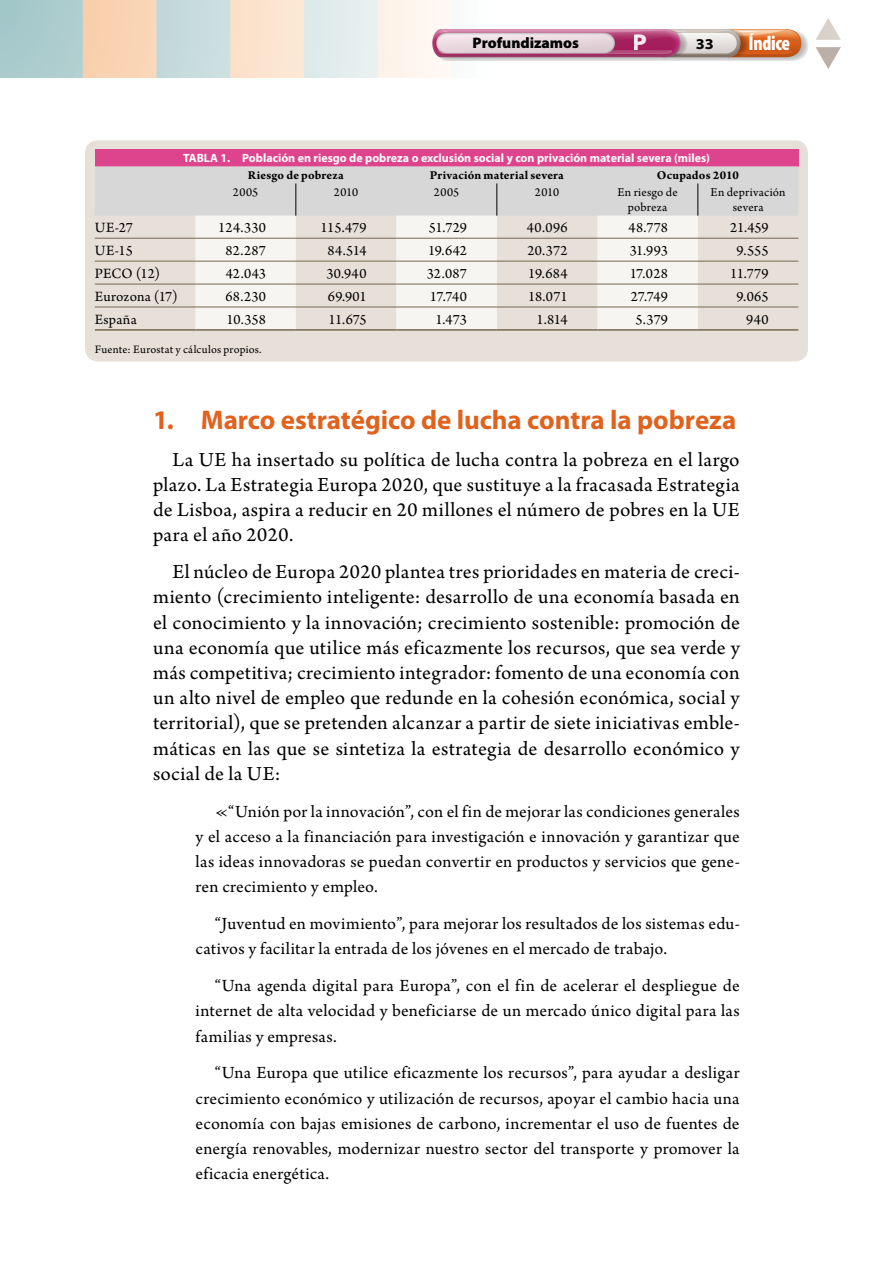
<style>
.page{position:relative;width:893px;height:1263px;background:#fff}
.page>*{position:absolute;margin:0;border:0;box-sizing:border-box;transform-origin:0 0}
.t1{font:700 27px "Myriad Pro";letter-spacing:-.005em;color:#e0621d}
.t2{font:900 semi-expanded 22.95px "Myriad Pro";color:#fff}
.t3{font:21px/25.2px "Arno Pro";letter-spacing:.015em;color:#000;text-align:justify}
.t4{font:900 condensed 20.4px "Myriad Pro";letter-spacing:-.015em;color:#fff;scale:.95 1}
.t5{font:18px/25.2px "Arno Pro";letter-spacing:.01em;color:#000;text-align:justify}
.t6{font:900 15.3px "Myriad Pro";color:#000}
.t7{font:15px "Arno Pro";letter-spacing:.01em;color:#000}
.t8{font:700 semi-expanded 15px "Myriad Pro";color:#000}
.t9{font:12.75px/15px "Arno Pro";letter-spacing:.015em;color:#000;text-align:center}
.t10{font:700 12.75px "Arno Pro";letter-spacing:.015em;color:#000}
.t11{font:700 12px "Myriad Pro";color:#fff}
.t12{font:12px "Arno Pro";letter-spacing:.015em;color:#000}
.s1{font-size:21px}
</style>
<div class="page">
<img style="left:0;top:0;width:816px;height:78px">
<svg style="left:816px;top:18px;width:25px;height:22px"></svg>
<svg style="left:816px;top:47px;width:25px;height:22px"></svg>
<svg style="left:432px;top:29px;width:377px;height:32px;background:#cf9fa4"></svg>
<div style="left:85px;top:140px;width:723px;height:221px;background:#e6e0d8;border-radius:13px"></div>
<div style="left:95px;top:149px;width:703px;height:17px;background:#de448d"></div>
<div style="left:95px;top:166px;width:703px;height:50px;background:#d7d7d7"></div>
<svg style="left:195px;top:216px;width:503px;height:113px;fill:#f7f5f2"></svg>
<hr style="left:295px;top:183px;width:1px;height:33px;background:#000">
<hr style="left:496px;top:183px;width:1px;height:33px;background:#000">
<hr style="left:697px;top:183px;width:1px;height:33px;background:#000">
<hr style="left:95px;top:238px;width:100px;height:1px;background:#766750">
<hr style="left:195px;top:238px;width:101px;height:1px;background:#766750">
<hr style="left:296px;top:238px;width:100px;height:1px;background:#766750">
<hr style="left:396px;top:238px;width:101px;height:1px;background:#766750">
<hr style="left:497px;top:238px;width:100px;height:1px;background:#766750">
<hr style="left:597px;top:238px;width:101px;height:1px;background:#766750">
<hr style="left:698px;top:238px;width:100px;height:1px;background:#766750">
<hr style="left:95px;top:261px;width:100px;height:1px;background:#766750">
<hr style="left:195px;top:261px;width:101px;height:1px;background:#766750">
<hr style="left:296px;top:261px;width:100px;height:1px;background:#766750">
<hr style="left:396px;top:261px;width:101px;height:1px;background:#766750">
<hr style="left:497px;top:261px;width:100px;height:1px;background:#766750">
<hr style="left:597px;top:261px;width:101px;height:1px;background:#766750">
<hr style="left:698px;top:261px;width:100px;height:1px;background:#766750">
<hr style="left:95px;top:284px;width:100px;height:1px;background:#766750">
<hr style="left:195px;top:284px;width:101px;height:1px;background:#766750">
<hr style="left:296px;top:284px;width:100px;height:1px;background:#766750">
<hr style="left:396px;top:284px;width:101px;height:1px;background:#766750">
<hr style="left:497px;top:284px;width:100px;height:1px;background:#766750">
<hr style="left:597px;top:284px;width:101px;height:1px;background:#766750">
<hr style="left:698px;top:284px;width:100px;height:1px;background:#766750">
<hr style="left:95px;top:307px;width:100px;height:1px;background:#766750">
<hr style="left:195px;top:307px;width:101px;height:1px;background:#766750">
<hr style="left:296px;top:307px;width:100px;height:1px;background:#766750">
<hr style="left:396px;top:307px;width:101px;height:1px;background:#766750">
<hr style="left:497px;top:307px;width:100px;height:1px;background:#766750">
<hr style="left:597px;top:307px;width:101px;height:1px;background:#766750">
<hr style="left:698px;top:307px;width:100px;height:1px;background:#766750">
<hr style="left:95px;top:329px;width:100px;height:2px;background:#766750">
<hr style="left:195px;top:329px;width:101px;height:2px;background:#766750">
<hr style="left:296px;top:329px;width:100px;height:2px;background:#766750">
<hr style="left:396px;top:329px;width:101px;height:2px;background:#766750">
<hr style="left:497px;top:329px;width:100px;height:2px;background:#766750">
<hr style="left:597px;top:329px;width:101px;height:2px;background:#766750">
<hr style="left:698px;top:329px;width:100px;height:2px;background:#766750">
<p class="t2" style="left:633px;top:29px;width:16px">P</p>
<p class="t6" style="left:473px;top:34px;width:108px">Profundizamos</p>
<p class="t8" style="left:696px;top:35px;width:19px">33</p>
<p class="t4" style="left:748px;top:32px;width:45px">Índice</p>
<p class="t11" style="left:183px;top:151px;width:528px">TABLA 1. Población en riesgo de pobreza o exclusión social y con privación material severa (miles)</p>
<p class="t10" style="left:248px;top:168px;width:97px">Riesgo de pobreza</p>
<p class="t10" style="left:430px;top:168px;width:136px">Privación material severa</p>
<p class="t10" style="left:657px;top:168px;width:83px">Ocupados 2010</p>
<p class="t9" style="left:233px;top:186px;width:27px">2005</p>
<p class="t9" style="left:334px;top:186px;width:26px">2010</p>
<p class="t9" style="left:434px;top:186px;width:27px">2005</p>
<p class="t9" style="left:535px;top:186px;width:26px">2010</p>
<p class="t9" style="left:617px;top:186px;width:62px">En riesgo de pobreza</p>
<p class="t9" style="left:711px;top:186px;width:77px">En deprivación severa</p>
<p class="t7" style="left:95px;top:219px;width:40px">UE-27</p>
<p class="t7" style="left:218px;top:219px;width:49px">124.330</p>
<p class="t7" style="left:321px;top:219px;width:47px">115.479</p>
<p class="t7" style="left:429px;top:219px;width:40px">51.729</p>
<p class="t7" style="left:527px;top:219px;width:42px">40.096</p>
<p class="t7" style="left:628px;top:219px;width:41px">48.778</p>
<p class="t7" style="left:730px;top:219px;width:40px">21.459</p>
<p class="t7" style="left:95px;top:242px;width:40px">UE-15</p>
<p class="t7" style="left:225px;top:242px;width:42px">82.287</p>
<p class="t7" style="left:328px;top:242px;width:40px">84.514</p>
<p class="t7" style="left:428px;top:242px;width:41px">19.642</p>
<p class="t7" style="left:527px;top:242px;width:42px">20.372</p>
<p class="t7" style="left:630px;top:242px;width:40px">31.993</p>
<p class="t7" style="left:737px;top:242px;width:33px">9.555</p>
<p class="t7" style="left:95px;top:265px;width:67px">PECO (12)</p>
<p class="t7" style="left:226px;top:265px;width:42px">42.043</p>
<p class="t7" style="left:326px;top:265px;width:42px">30.940</p>
<p class="t7" style="left:427px;top:265px;width:42px">32.087</p>
<p class="t7" style="left:528px;top:265px;width:41px">19.684</p>
<p class="t7" style="left:630px;top:265px;width:40px">17.028</p>
<p class="t7" style="left:730px;top:265px;width:40px">11.779</p>
<p class="t7" style="left:95px;top:287px;width:85px">Eurozona (17)</p>
<p class="t7" style="left:225px;top:287px;width:42px">68.230</p>
<p class="t7" style="left:328px;top:287px;width:40px">69.901</p>
<p class="t7" style="left:430px;top:287px;width:39px">17.740</p>
<p class="t7" style="left:528px;top:287px;width:41px">18.071</p>
<p class="t7" style="left:631px;top:287px;width:39px">27.749</p>
<p class="t7" style="left:736px;top:287px;width:34px">9.065</p>
<p class="t7" style="left:95px;top:310px;width:43px">España</p>
<p class="t7" style="left:227px;top:310px;width:41px">10.358</p>
<p class="t7" style="left:328px;top:310px;width:40px">11.675</p>
<p class="t7" style="left:435px;top:310px;width:33px">1.473</p>
<p class="t7" style="left:537px;top:310px;width:32px">1.814</p>
<p class="t7" style="left:635px;top:310px;width:34px">5.379</p>
<p class="t7" style="left:746px;top:310px;width:24px">940</p>
<p class="t12" style="left:95px;top:342px;width:168px">Fuente: Eurostat y cálculos propios.</p>
<h1 class="t1" style="left:153px;top:405px;width:585px">1. Marco estratégico de lucha contra la pobreza</h1>
<p class="t3" style="left:153px;top:448px;width:588px;text-indent:19px">La UE ha insertado su política de lucha contra la pobreza en el largo plazo. La Estrategia Europa 2020, que sustituye a la fracasada Estrategia de Lisboa, aspira a reducir en 20 millones el número de pobres en la UE para el año 2020.</p>
<p class="t3" style="left:153px;top:560px;width:588px;text-indent:19px">El núcleo de Europa 2020 plantea tres prioridades en materia de creci&shy;miento (crecimiento inteligente: desarrollo de una economía basada en el conocimiento y la innovación; crecimiento sostenible: promoción de una economía que utilice más eficazmente los recursos, que sea verde y más competitiva; crecimiento integrador: fomento de una economía con un alto nivel de empleo que redunde en la cohesión económica, social y territorial), que se pretenden alcanzar a partir de siete iniciativas emble&shy;máticas en las que se sintetiza la estrategia de desarrollo económico y social de la UE:</p>
<p class="t5" style="left:196px;top:800px;width:546px;text-indent:19px"><span class="s1">«</span>“Unión por la innovación”, con el fin de mejorar las condiciones generales y el acceso a la financiación para investigación e innovación y garantizar que las ideas innovadoras se puedan convertir en productos y servicios que gene&shy;ren crecimiento y empleo.</p>
<p class="t5" style="left:196px;top:912px;width:546px;text-indent:19px">“Juventud en movimiento”, para mejorar los resultados de los sistemas edu&shy;cativos y facilitar la entrada de los jóvenes en el mercado de trabajo.</p>
<p class="t5" style="left:196px;top:974px;width:546px;text-indent:19px">“Una agenda digital para Europa”, con el fin de acelerar el despliegue de internet de alta velocidad y beneficiarse de un mercado único digital para las familias y empresas.</p>
<p class="t5" style="left:196px;top:1061px;width:546px;text-indent:19px">“Una Europa que utilice eficazmente los recursos”, para ayudar a desligar crecimiento económico y utilización de recursos, apoyar el cambio hacia una economía con bajas emisiones de carbono, incrementar el uso de fuentes de energía renovables, modernizar nuestro sector del transporte y promover la eficacia energética.</p>
</div>
